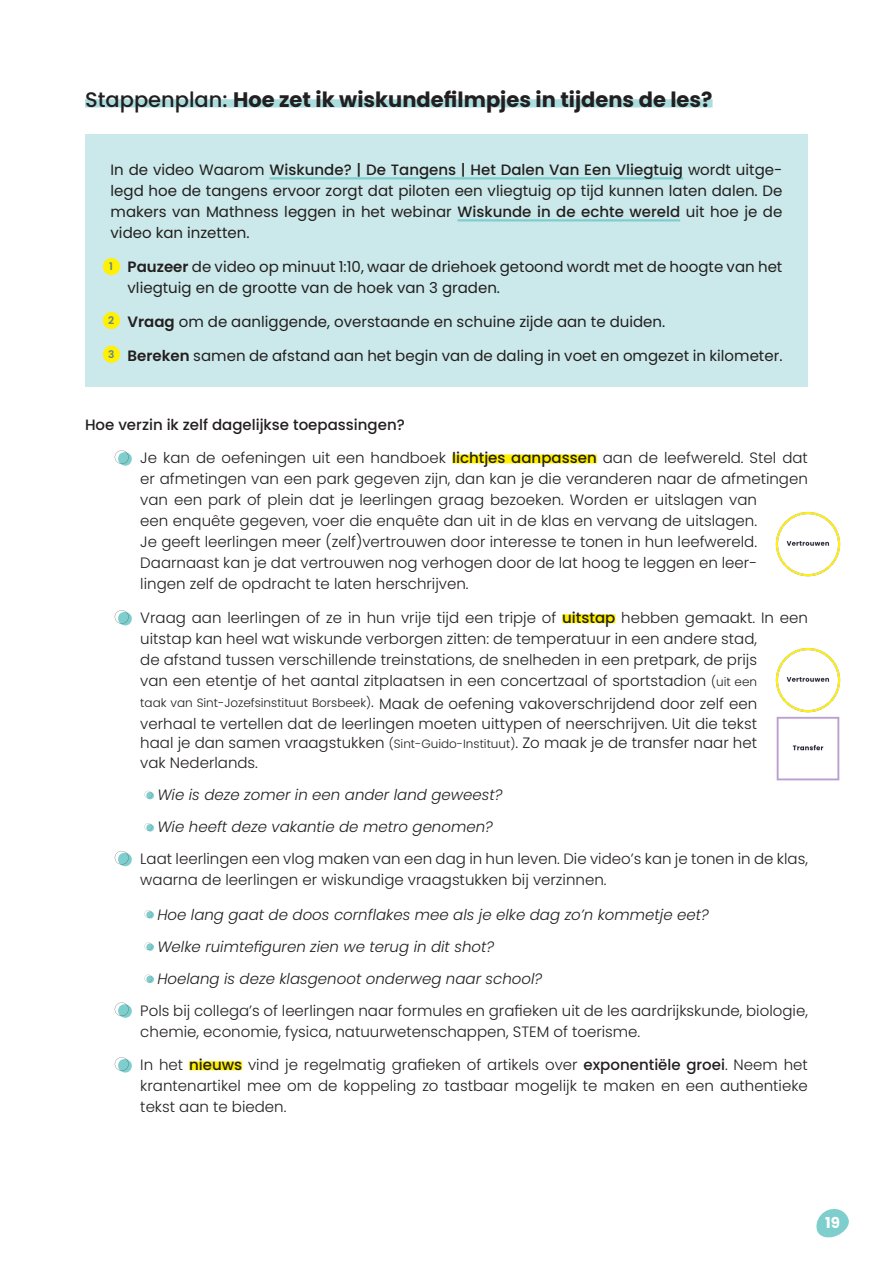
<style>
.page{position:relative;width:893px;height:1263px;background:#fff}
.page>*{position:absolute;margin:0;border:0;box-sizing:border-box;transform-origin:0 0}
.Titel_-_Kadertekst__Nuttige_links{font:700 21px "Poppins";color:#231f20}
.Opsomming_-_Bullets_-_Niv__1{font:300 15px/21px "Poppins";color:#231f20}
.Basis_-_Kadertekst_Zwart{font:15px/21px "Poppins";color:#231f20;text-align:justify}
.Kleinere_bullet{font:italic 300 15px "Poppins";color:#231f20}
.t1{font:500 15px "Poppins";color:#231f20}
.t2{font:700 15px "Poppins";color:#fff}
.Cijfer_-_Nummering{font:600 10.5px "Poppins";color:#5f868a}
.s1{font-weight:500}
.s2{font-weight:600}
.s3{font-size:12px}
</style>
<div class="page">
<svg style="left:816px;top:1209px;width:33px;height:29px"></svg>
<div style="left:85px;top:134px;width:723px;height:252px;background:#cbe9ea"></div>
<hr style="left:269px;top:177px;width:414px;height:2px;background:#7ecece">
<hr style="left:457px;top:219px;width:223px;height:2px;background:#7ecece">
<div style="left:85px;top:99px;width:628px;height:8px;background:#abddde"></div>
<img style="left:775px;top:648px;width:66px;height:133px">
<div style="left:103px;top:258px;width:17px;height:17px;background:#fff101;border-radius:50%"></div>
<div style="left:103px;top:312px;width:17px;height:17px;background:#fff101;border-radius:50%"></div>
<div style="left:103px;top:346px;width:17px;height:17px;background:#fff101;border-radius:50%"></div>
<div style="left:452px;top:454px;width:145px;height:9px;background:#fff101"></div>
<div style="left:562px;top:614px;width:53px;height:9px;background:#fff101"></div>
<div style="left:189px;top:1061px;width:53px;height:9px;background:#fff101"></div>
<svg style="left:115px;top:450px;width:17px;height:16px"></svg>
<svg style="left:115px;top:610px;width:17px;height:15px"></svg>
<svg style="left:146px;top:792px;width:8px;height:7px"></svg>
<svg style="left:145px;top:791px;width:7px;height:7px"></svg>
<svg style="left:146px;top:824px;width:8px;height:7px"></svg>
<svg style="left:145px;top:823px;width:7px;height:7px"></svg>
<svg style="left:115px;top:851px;width:17px;height:15px"></svg>
<svg style="left:146px;top:911px;width:8px;height:7px"></svg>
<svg style="left:145px;top:910px;width:7px;height:7px"></svg>
<svg style="left:146px;top:943px;width:8px;height:8px"></svg>
<svg style="left:145px;top:942px;width:7px;height:8px"></svg>
<svg style="left:146px;top:975px;width:8px;height:8px"></svg>
<svg style="left:145px;top:975px;width:7px;height:7px"></svg>
<svg style="left:115px;top:1002px;width:17px;height:16px"></svg>
<svg style="left:115px;top:1057px;width:17px;height:15px"></svg>
<img style="left:775px;top:512px;width:66px;height:65px">
<p class="Titel_-_Kadertekst__Nuttige_links" style="left:85px;top:88px;width:629px"><span class="s1">Stappenplan:</span> Hoe zet ik wiskundefilmpjes in tijdens de les?</p>
<p class="Basis_-_Kadertekst_Zwart" style="left:111px;top:160px;width:673px">In de video Waarom <span class="s1">Wiskunde? | De Tangens | Het Dalen Van Een Vliegtuig</span> wordt uitge&shy;legd hoe de tangens ervoor zorgt dat piloten een vliegtuig op tijd kunnen laten dalen. De makers van Mathness leggen in het webinar <span class="s1">Wiskunde in de echte wereld</span> uit hoe je de video kan inzetten.</p>
<p class="Basis_-_Kadertekst_Zwart" style="left:128px;top:256px;width:656px"><span class="s2">Pauzeer</span> de video op minuut 1:10, waar de driehoek getoond wordt met de hoogte van het vliegtuig en de grootte van de hoek van 3 graden.</p>
<p class="Basis_-_Kadertekst_Zwart" style="left:128px;top:311px;width:539px"><span class="s2">Vraag</span> om de aanliggende, overstaande en schuine zijde aan te duiden.</p>
<p class="Basis_-_Kadertekst_Zwart" style="left:128px;top:345px;width:656px"><span class="s2">Bereken</span> samen de afstand aan het begin van de daling in voet en omgezet in kilometer.</p>
<p class="Cijfer_-_Nummering" style="left:109px;top:261px;width:5px">1</p>
<p class="Cijfer_-_Nummering" style="left:108px;top:314px;width:8px">2</p>
<p class="Cijfer_-_Nummering" style="left:108px;top:348px;width:8px">3</p>
<h5 class="t1" style="left:85px;top:416px;width:321px">Hoe verzin ik zelf dagelijkse toepassingen?</h5>
<p class="Opsomming_-_Bullets_-_Niv__1" style="left:140px;top:448px;width:669px">Je kan de oefeningen uit een handboek <span class="s1">lichtjes aanpassen</span> aan de leefwereld. Stel dat er afmetingen van een park gegeven zijn, dan kan je die veranderen naar de afmetingen van een park of plein dat je leerlingen graag bezoeken. Worden er uitslagen van<br>een enquête gegeven, voer die enquête dan uit in de klas en vervang de uitslagen.<br>Je geeft leerlingen meer (zelf)vertrouwen door interesse te tonen in hun leefwereld.<br>Daarnaast kan je dat vertrouwen nog verhogen door de lat hoog te leggen en leer-<br>lingen zelf de opdracht te laten herschrijven.</p>
<p class="Opsomming_-_Bullets_-_Niv__1" style="left:140px;top:607px;width:669px">Vraag aan leerlingen of ze in hun vrije tijd een tripje of <span class="s1">uitstap</span> hebben gemaakt. In een uitstap kan heel wat wiskunde verborgen zitten: de temperatuur in een andere stad,<br>de afstand tussen verschillende treinstations, de snelheden in een pretpark, de prijs<br>van een etentje of het aantal zitplaatsen in een concertzaal of sportstadion <span class="s3">(uit een</span></p>
<p class="Opsomming_-_Bullets_-_Niv__1" style="left:140px;top:694px;width:618px;line-height:19.5px;text-align:justify"><span class="s3">taak van Sint-Jozefsinstituut Borsbeek)</span>. Maak de oefening vakoverschrijdend door zelf een verhaal te vertellen dat de leerlingen moeten uittypen of neerschrijven. Uit die tekst haal je dan samen vraagstukken <span class="s3">(Sint-Guido-Instituut)</span>. Zo maak je de transfer naar het vak Nederlands.</p>
<p class="Kleinere_bullet" style="left:157px;top:786px;width:347px">Wie is deze zomer in een ander land geweest?</p>
<p class="Kleinere_bullet" style="left:157px;top:818px;width:337px">Wie heeft deze vakantie de metro genomen?</p>
<p class="Opsomming_-_Bullets_-_Niv__1" style="left:140px;top:848px;width:669px">Laat leerlingen een vlog maken van een dag in hun leven. Die video’s kan je tonen in de klas, waarna de leerlingen er wiskundige vraagstukken bij verzinnen.</p>
<p class="Kleinere_bullet" style="left:157px;top:905px;width:553px">Hoe lang gaat de doos cornflakes mee als je elke dag zo’n kommetje eet?</p>
<p class="Kleinere_bullet" style="left:157px;top:938px;width:338px">Welke ruimtefiguren zien we terug in dit shot?</p>
<p class="Kleinere_bullet" style="left:157px;top:970px;width:386px">Hoelang is deze klasgenoot onderweg naar school?</p>
<p class="Opsomming_-_Bullets_-_Niv__1" style="left:140px;top:1000px;width:669px">Pols bij collega’s of leerlingen naar formules en grafieken uit de les aardrijkskunde, biologie, chemie, economie, fysica, natuurwetenschappen, STEM of toerisme.</p>
<p class="Opsomming_-_Bullets_-_Niv__1" style="left:140px;top:1054px;width:669px;text-align:justify">In het <span class="s1">nieuws</span> vind je regelmatig grafieken of artikels over <span class="s1">exponentiële groei</span>. Neem het krantenartikel mee om de koppeling zo tastbaar mogelijk te maken en een authentieke tekst aan te bieden.</p>
<p class="t2" style="left:825px;top:1214px;width:16px">19</p>
</div>
